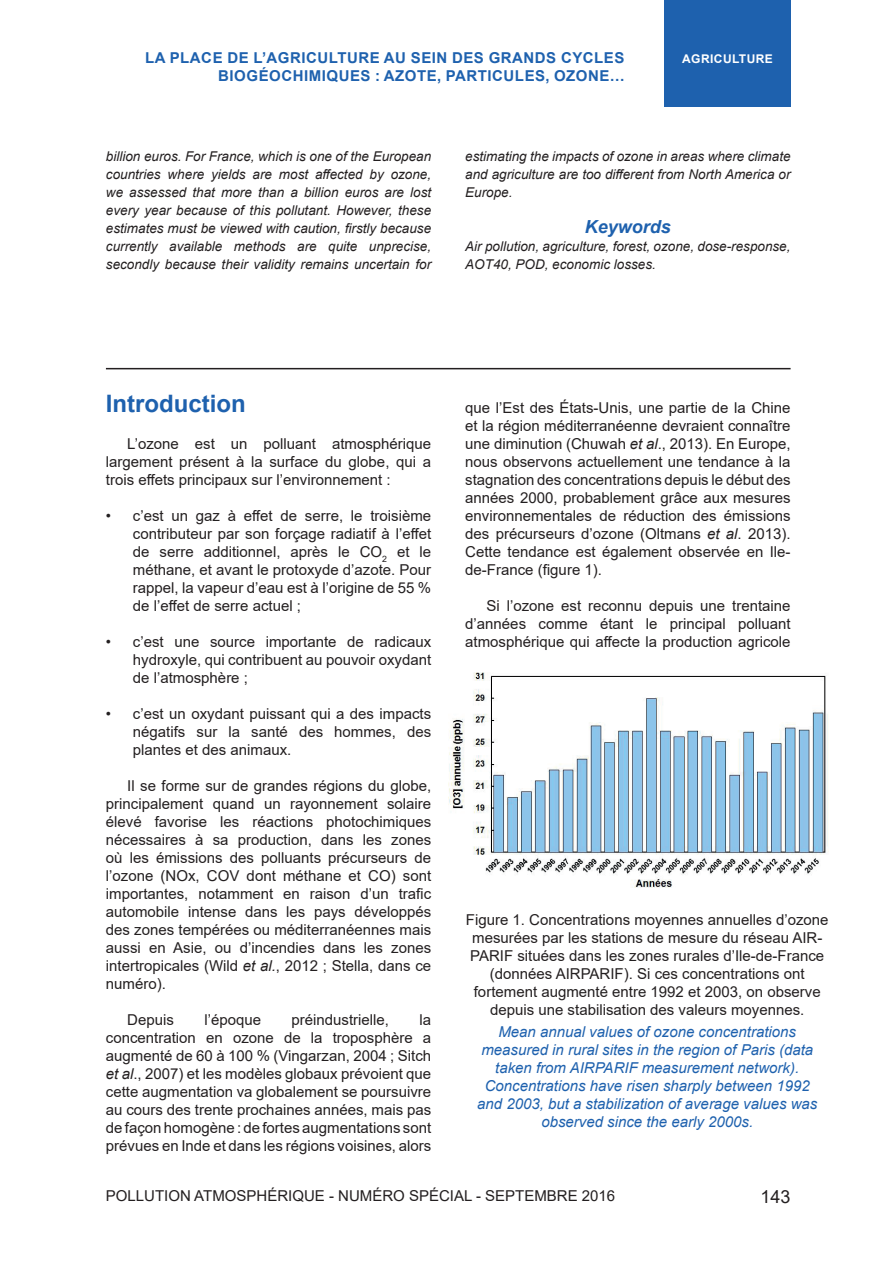
<style>
.page{position:relative;width:883px;height:1264px;background:#fff}
.page>*{position:absolute;margin:0;border:0;box-sizing:border-box;transform-origin:0 0}
.t1{font:700 24px "Arial";color:#1e61ae}
.t2{font:italic 700 18px "Arial";color:#1e61ae}
.t3{font:18px "Arial";color:#231f20}
.t4{font:15px/18px "Arial";color:#231f20;text-align:justify}
.t5{font:italic 15px/18px "Arial";color:#1e61ae;text-align:center}
.t6{font:700 15px/18px "Arial";letter-spacing:.035em;color:#1e61ae;text-align:right}
.t7{font:italic 13.5px/18px "Arial";color:#231f20;text-align:justify}
.t8{font:700 12px "Arial";letter-spacing:.035em;color:#fff}
.s1{font-style:italic}
</style>
<div class="page">
<div style="left:664px;top:0;width:126px;height:107px;background:#1e61ae"></div>
<hr style="left:106px;top:368px;width:684px;height:1px;background:#231f20">
<img style="left:448px;top:672px;width:381px;height:216px">
<p class="t6" style="left:145px;top:49px;width:481px">LA PLACE DE L’AGRICULTURE AU SEIN DES GRANDS CYCLES<br>BIOGÉOCHIMIQUES : AZOTE, PARTICULES, OZONE…</p>
<p class="t8" style="left:682px;top:50px;width:92px">AGRICULTURE</p>
<p class="t7" style="left:106px;top:147px;width:327px">billion euros. For France, which is one of the European countries where yields are most affected by ozone, we assessed that more than a billion euros are lost every year because of this pollutant. However, these estimates must be viewed with caution, firstly because currently available methods are quite unprecise, secondly because their validity remains uncertain for</p>
<p class="t7" style="left:465px;top:147px;width:327px">estimating the impacts of ozone in areas where climate and agriculture are too different from North America or Europe.</p>
<p class="t2" style="left:585px;top:214px;width:88px">Keywords</p>
<p class="t7" style="left:465px;top:237px;width:327px">Air pollution, agriculture, forest, ozone, dose-response,<br>AOT40, POD, economic losses.</p>
<h1 class="t1" style="left:106px;top:386px;width:141px">Introduction</h1>
<p class="t4" style="left:106px;top:434px;width:327px;text-indent:21px">L’ozone est un polluant atmosphérique largement présent à la surface du globe, qui a trois effets principaux sur l’environnement :</p>
<p class="t4" style="left:133px;top:506px;width:300px;text-indent:-27px">• c’est un gaz à effet de serre, le troisième contributeur par son forçage radiatif à l’effet de serre additionnel, après le CO<sub>2</sub> et le méthane, et avant le protoxyde d’azote. Pour rappel, la vapeur d’eau est à l’origine de 55 % de l’effet de serre actuel ;</p>
<p class="t4" style="left:133px;top:632px;width:300px;text-indent:-27px">• c’est une source importante de radicaux hydroxyle, qui contribuent au pouvoir oxydant de l’atmosphère ;</p>
<p class="t4" style="left:133px;top:704px;width:300px;text-indent:-27px">• c’est un oxydant puissant qui a des impacts négatifs sur la santé des hommes, des plantes et des animaux.</p>
<p class="t4" style="left:106px;top:776px;width:327px;text-indent:21px">Il se forme sur de grandes régions du globe, principalement quand un rayonnement solaire élevé favorise les réactions photochimiques nécessaires à sa production, dans les zones où les émissions des polluants précurseurs de l’ozone (NOx, COV dont méthane et CO) sont importantes, notamment en raison d’un trafic automobile intense dans les pays développés des zones tempérées ou méditerranéennes mais aussi en Asie, ou d’incendies dans les zones intertropicales (Wild <span class="s1">et al.</span>, 2012 ; Stella, dans ce numéro).</p>
<p class="t4" style="left:127px;top:1010px;width:48px">Depuis</p>
<p class="t4" style="left:204px;top:1010px;width:58px">l’époque</p>
<p class="t4" style="left:292px;top:1010px;width:99px">préindustrielle,</p>
<p class="t4" style="left:106px;top:1010px;width:327px;text-indent:314px">la concentration en ozone de la troposphère a augmenté de 60 à 100 % (Vingarzan, 2004 ; Sitch <span class="s1">et al</span>., 2007) et les modèles globaux prévoient que cette augmentation va globalement se poursuivre au cours des trente prochaines années, mais pas de façon homogène : de fortes augmentations sont prévues en Inde et dans les régions voisines, alors</p>
<p class="t4" style="left:465px;top:398px;width:327px">que l’Est des États-Unis, une partie de la Chine et la région méditerranéenne devraient connaître une diminution (Chuwah <span class="s1">et al</span>., 2013). En Europe, nous observons actuellement une tendance à la stagnation des concentrations depuis le début des années 2000, probablement grâce aux mesures environnementales de réduction des émissions des précurseurs d’ozone (Oltmans <span class="s1">et al</span>. 2013).<br>Cette tendance est également observée en Ile&shy;de-France (figure 1).</p>
<p class="t4" style="left:465px;top:596px;width:327px;text-indent:21px">Si l’ozone est reconnu depuis une trentaine d’années comme étant le principal polluant atmosphérique qui affecte la production agricole</p>
<p class="t4" style="left:466px;top:910px;width:364px;text-align:center">Figure 1. Concentrations moyennes annuelles d’ozone mesurées par les stations de mesure du réseau AIR-PARIF situées dans les zones rurales d’Ile-de-France (données AIRPARIF). Si ces concentrations ont fortement augmenté entre 1992 et 2003, on observe depuis une stabilisation des valeurs moyennes.</p>
<p class="t5" style="left:477px;top:1022px;width:342px">Mean annual values of ozone concentrations measured in rural sites in the region of Paris (data taken from AIRPARIF measurement network).<br>Concentrations have risen sharply between 1992 and 2003, but a stabilization of average values was observed since the early 2000s.</p>
<p class="t4" style="left:106px;top:1186px;width:511px">POLLUTION ATMOSPHÉRIQUE - NUMÉRO SPÉCIAL - SEPTEMBRE 2016</p>
<p class="t3" style="left:760px;top:1183px;width:32px">143</p>
</div>
